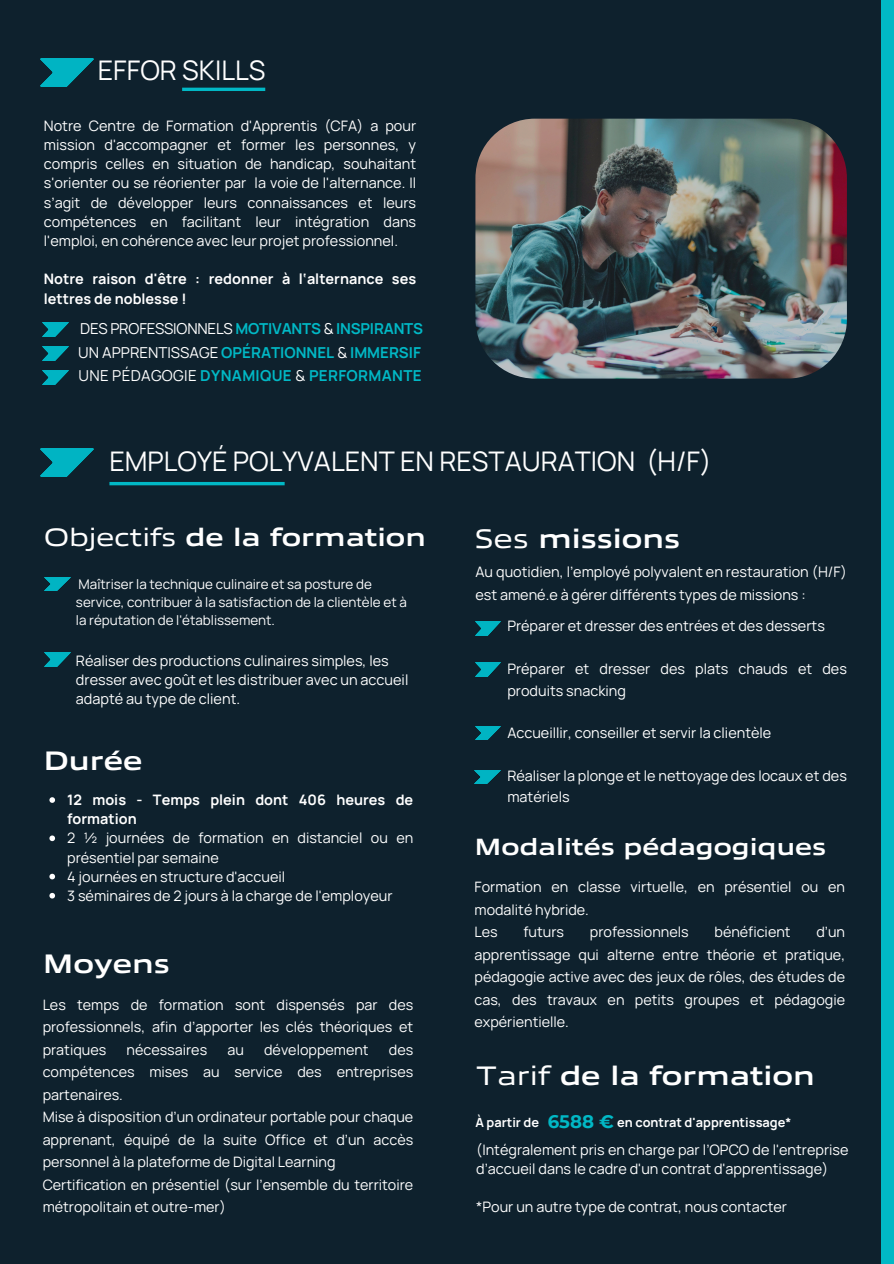
<style>
.page{position:relative;width:894px;height:1264px;background:#fff}
.page>*{position:absolute;margin:0;border:0;box-sizing:border-box;transform-origin:0 0}
.t1{font:27px "Manrope";color:#fff}
.t2{font:700 27px "Allumi Std Extended";color:#fff}
.t3{font:700 25.5px "Allumi Std Extended";color:#fff}
.t4{font:700 23.7px "Allumi Std Extended";color:#fff}
.t5{font:700 18.15px "Montserrat";color:#01b8c5}
.t6{font:700 15px "Manrope";color:#01b8c5}
.t7{font:700 15px "Manrope";letter-spacing:.02em;color:#01b8c5}
.t8{font:14.4px/22.5px "Manrope";color:#fff}
.t9{font:700 14.4px/19.2px "Manrope";color:#fff}
.t10{font:13.35px/17.9px "Manrope";color:#fff}
.t11{font:700 12.75px "Manrope";color:#fff}
.s1{font-weight:400;color:#fff}
.s2{font-weight:400}
</style>
<div class="page">
<div style="left:0;top:0;width:893px;height:1263px;background:#0e212d"></div>
<img style="left:475px;top:119px;width:371px;height:259px;border-radius:59px">
<hr style="left:109px;top:482px;width:175px;height:3px;background:#01b8c5">
<div style="left:881px;top:0;width:12px;height:1263px;background:#01b8c5"></div>
<svg style="left:49px;top:797px;width:6px;height:5px"></svg>
<svg style="left:49px;top:835px;width:6px;height:6px"></svg>
<svg style="left:49px;top:873px;width:6px;height:6px"></svg>
<svg style="left:49px;top:892px;width:6px;height:6px"></svg>
<img style="left:40px;top:59px;width:53px;height:28px">
<img style="left:43px;top:323px;width:26px;height:13px">
<hr style="left:182px;top:88px;width:83px;height:3px;background:#01b8c5">
<img style="left:43px;top:347px;width:26px;height:13px">
<img style="left:43px;top:371px;width:26px;height:13px">
<img style="left:40px;top:449px;width:53px;height:28px">
<img style="left:44px;top:577px;width:26px;height:13px">
<img style="left:44px;top:652px;width:26px;height:14px">
<img style="left:475px;top:622px;width:25px;height:13px">
<img style="left:475px;top:662px;width:25px;height:14px">
<img style="left:475px;top:726px;width:25px;height:13px">
<img style="left:474px;top:770px;width:26px;height:13px">
<p class="t1" style="left:98px;top:51px;width:169px">EFFOR SKILLS</p>
<p class="t8" style="left:44px;top:115px;width:373px;line-height:19.2px;text-align:justify">Notre Centre de Formation d'Apprentis (CFA) a pour mission d'accompagner et former les personnes, y compris celles en situation de handicap, souhaitant s'orienter ou se réorienter par la voie de l'alternance. Il s’agit de développer leurs connaissances et leurs compétences en facilitant leur intégration dans l'emploi, en cohérence avec leur projet professionnel.</p>
<p class="t9" style="left:44px;top:269px;width:373px">Notre raison d'être : redonner à l‘alternance ses lettres de noblesse !</p>
<p class="t6" style="left:80px;top:318px;width:344px"><span class="s1">DES PROFESSIONNELS</span> MOTIVANTS <span class="s1">&amp;</span> INSPIRANTS</p>
<p class="t6" style="left:78px;top:342px;width:344px"><span class="s1">UN APPRENTISSAGE</span> OPÉRATIONNEL <span class="s1">&amp;</span> IMMERSIF</p>
<h4 class="t7" style="left:78px;top:365px;width:344px"><span class="s1">UNE PÉDAGOGIE</span> DYNAMIQUE <span class="s1">&amp;</span> PERFORMANTE</h4>
<h3 class="t1" style="left:109px;top:442px;width:603px">EMPLOYÉ POLYVALENT EN RESTAURATION (H/F)</h3>
<p class="t3" style="left:44px;top:518px;width:383px"><span class="s2">Objectifs</span> de la formation</p>
<h6 class="t2" style="left:474px;top:519px;width:207px"><span class="s2">Ses</span> missions</h6>
<h6 class="t10" style="left:76px;top:575px;width:332px">Maîtriser la technique culinaire et sa posture de service, contribuer à la satisfaction de la clientèle et à la réputation de l'établissement.</h6>
<p class="t8" style="left:76px;top:650px;width:334px;line-height:19.2px">Réaliser des productions culinaires simples, les dresser avec goût et les distribuer avec un accueil adapté au type de client.</p>
<h3 class="t8" style="left:475px;top:560px;width:373px">Au quotidien, l’employé polyvalent en restauration (H/F) est amené.e à gérer différents types de missions :</h3>
<h6 class="t8" style="left:507px;top:614px;width:319px">Préparer et dresser des entrées et des desserts</h6>
<p class="t8" style="left:507px;top:658px;width:341px;line-height:21.3px">Préparer et dresser des plats chauds et des produits snacking</p>
<h1 class="t8" style="left:507px;top:721px;width:265px">Accueillir, conseiller et servir la clientèle</h1>
<p class="t8" style="left:507px;top:765px;width:341px;line-height:21.3px">Réaliser la plonge et le nettoyage des locaux et des matériels</p>
<h1 class="t2" style="left:44px;top:740px;width:101px">Durée</h1>
<p class="t9" style="left:67px;top:790px;width:347px">12 mois - Temps plein dont 406 heures de formation</p>
<p class="t8" style="left:67px;top:828px;width:347px;line-height:19.2px">2 ½ journées de formation en distanciel ou en présentiel par semaine</p>
<p class="t8" style="left:67px;top:864px;width:219px">4 journées en structure d'accueil</p>
<p class="t8" style="left:67px;top:884px;width:327px">3 séminaires de 2 jours à la charge de l'employeur</p>
<p class="t4" style="left:474px;top:829px;width:353px">Modalités pédagogiques</p>
<p class="t8" style="left:474px;top:875px;width:372px">Formation en classe virtuelle, en présentiel ou en modalité hybride.</p>
<p class="t8" style="left:474px;top:920px;width:25px">Les</p>
<p class="t8" style="left:523px;top:920px;width:42px">futurs</p>
<p class="t8" style="left:589px;top:920px;width:100px">professionnels</p>
<p class="t8" style="left:714px;top:920px;width:78px">bénéficient</p>
<p class="t8" style="left:474px;top:920px;width:372px;text-align:justify;text-indent:342px">d’un apprentissage qui alterne entre théorie et pratique, pédagogie active avec des jeux de rôles, des études de cas, des travaux en petits groupes et pédagogie expérientielle.</p>
<p class="t2" style="left:43px;top:944px;width:129px">Moyens</p>
<p class="t8" style="left:43px;top:992px;width:372px;text-align:justify">Les temps de formation sont dispensés par des professionnels, afin d’apporter les clés théoriques et pratiques</p>
<p class="t8" style="left:126px;top:1037px;width:82px">nécessaires</p>
<p class="t8" style="left:227px;top:1037px;width:18px">au</p>
<p class="t8" style="left:264px;top:1037px;width:106px">développement</p>
<p class="t8" style="left:43px;top:1037px;width:372px;text-align:justify;text-indent:346px">des compétences mises au service des entreprises partenaires.</p>
<p class="t8" style="left:43px;top:1105px;width:372px;text-align:justify">Mise à disposition d’un ordinateur portable pour chaque apprenant, équipé de la suite Office et d’un accès personnel à la plateforme de Digital Learning</p>
<p class="t8" style="left:43px;top:1172px;width:372px">Certification en présentiel (sur l’ensemble du territoire métropolitain et outre-mer)</p>
<p class="t2" style="left:476px;top:1055px;width:340px"><span class="s2">Tarif</span> de la formation</p>
<p class="t5" style="left:547px;top:1109px;width:68px">6588 €</p>
<p class="t11" style="left:475px;top:1113px;width:65px">À partir de</p>
<p class="t11" style="left:617px;top:1113px;width:176px">en contrat d'apprentissage*</p>
<p class="t8" style="left:476px;top:1139px;width:374px;line-height:19.2px">(Intégralement pris en charge par l’OPCO de l'entreprise d’accueil dans le cadre d'un contrat d'apprentissage)</p>
<p class="t8" style="left:476px;top:1195px;width:312px">*Pour un autre type de contrat, nous contacter</p>
</div>
